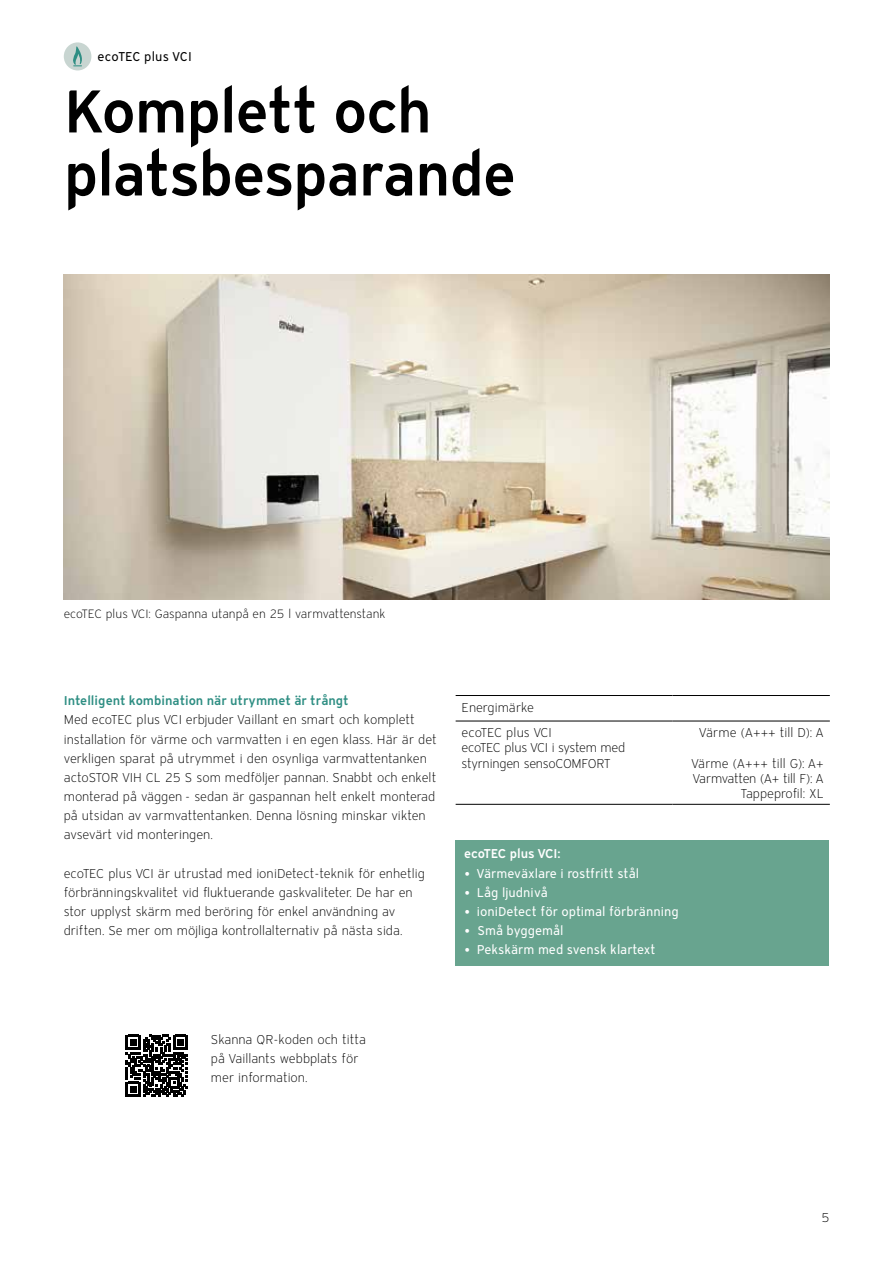
<style>
.page{position:relative;width:893px;height:1263px;background:#fff}
.page>*{position:absolute;margin:0;border:0;box-sizing:border-box;transform-origin:0 0}
.t1{font:600 60px/63px "Vaillant 13";letter-spacing:-.02em;color:#000}
.t2{font:300 12.75px/19.2px "Vaillant 16";letter-spacing:-.005em;color:#000}
.t3{font:12.75px "Vaillant 16";color:#fff}
.t4{font:300 12.75px/15.3px "Vaillant 16";letter-spacing:-.025em;color:#000}
.t5{font:600 12.75px "Vaillant 16";color:#2e8e83}
.t6{font:600 12.75px "Vaillant 16";letter-spacing:-.01em;color:#fff}
.t7{font:12.75px "Vaillant 16";letter-spacing:.01em;color:#000}
.t8{font:300 12px "Vaillant 16";letter-spacing:-.005em;color:#000}
</style>
<div class="page">
<div style="left:64px;top:42px;width:27px;height:28px;background:#c8d5d1;border-radius:50%"></div>
<svg style="left:73px;top:46px;width:9px;height:20px"></svg>
<img style="left:64px;top:274px;width:765px;height:326px">
<hr style="left:456px;top:695px;width:216px;height:1px;background:#000">
<hr style="left:672px;top:695px;width:158px;height:1px;background:#000">
<hr style="left:456px;top:721px;width:216px;height:1px;background:#000">
<hr style="left:672px;top:721px;width:158px;height:1px;background:#000">
<hr style="left:456px;top:804px;width:216px;height:1px;background:#000">
<hr style="left:672px;top:804px;width:158px;height:1px;background:#000">
<div style="left:456px;top:840px;width:373px;height:125px;background:#68a48f"></div>
<svg style="left:126px;top:1035px;width:62px;height:62px"></svg>
<p class="t7" style="left:98px;top:48px;width:96px">ecoTEC plus VCI</p>
<h1 class="t1" style="left:64px;top:78px;width:454px">Komplett och platsbesparande</h1>
<p class="t8" style="left:64px;top:606px;width:323px">ecoTEC plus VCI: Gaspanna utanpå en 25 l varmvattenstank</p>
<p class="t5" style="left:64px;top:692px;width:287px">Intelligent kombination när utrymmet är trångt</p>
<p class="t2" style="left:64px;top:710px;width:375px">Med ecoTEC plus VCI erbjuder Vaillant en smart och komplett installation för värme och varmvatten i en egen klass. Här är det verkligen sparat på utrymmet i den osynliga varmvattentanken actoSTOR VIH CL 25 S som medföljer pannan. Snabbt och enkelt monterad på väggen - sedan är gaspannan helt enkelt monterad på utsidan av varmvattentanken. Denna lösning minskar vikten avsevärt vid monteringen.</p>
<p class="t2" style="left:64px;top:863px;width:363px">ecoTEC plus VCI är utrustad med ioniDetect-teknik för enhetlig förbränningskvalitet vid fluktuerande gaskvaliteter. De har en stor upplyst skärm med beröring för enkel användning av driften. Se mer om möjliga kontrollalternativ på nästa sida.</p>
<p class="t2" style="left:462px;top:694px;width:92px;line-height:25.5px">Energimärke ecoTEC plus VCI</p>
<p class="t4" style="left:462px;top:740px;width:165px">ecoTEC plus VCI i system med styrningen sensoCOMFORT</p>
<p class="t2" style="left:699px;top:723px;width:126px">Värme (A+++ till D): A</p>
<p class="t2" style="left:691px;top:755px;width:134px;line-height:15.3px;text-align:right">Värme (A+++ till G): A+<br>Varmvatten (A+ till F): A<br>Tappeprofil: XL</p>
<p class="t6" style="left:464px;top:845px;width:98px">ecoTEC plus VCI:</p>
<p class="t3" style="left:464px;top:865px;width:177px">• Värmeväxlare i rostfritt stål</p>
<p class="t3" style="left:464px;top:884px;width:85px">• Låg ljudnivå</p>
<p class="t3" style="left:464px;top:903px;width:216px">• ioniDetect för optimal förbränning</p>
<p class="t3" style="left:464px;top:922px;width:101px">• Små byggemål</p>
<p class="t3" style="left:464px;top:941px;width:193px">• Pekskärm med svensk klartext</p>
<p class="t2" style="left:211px;top:1030px;width:157px">Skanna QR-koden och titta på Vaillants webbplats för mer information.</p>
<p class="t2" style="left:821px;top:1208px;width:10px">5</p>
</div>
